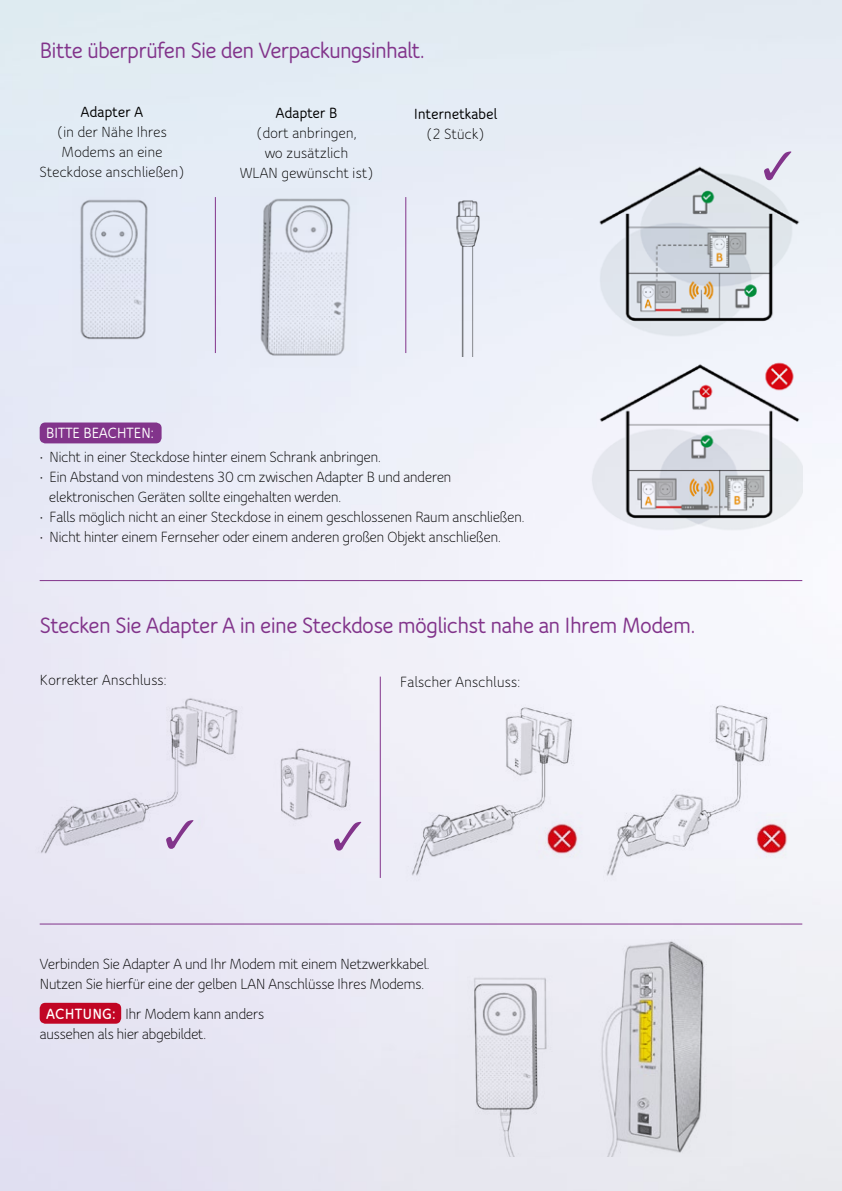
<style>
.page{position:relative;width:842px;height:1191px;background:#fff}
.page>*{position:absolute;margin:0;border:0;box-sizing:border-box;transform-origin:0 0}
.t1{font:700 24px "Bloom Speak OT";color:#82348b}
.t2{font:16px/20px "Bloom Speak OT";color:#000}
.t3{font:16px/20px "Bloom Speak OT";letter-spacing:.02em;color:#000;text-align:center}
.t4{font:700 16px "Bloom Speak OT";letter-spacing:.02em;color:#000}
.t5{font:700 16px "Bloom Speak OT";letter-spacing:.005em;color:#fff}
.s1{font-weight:800;color:#fff}
</style>
<div class="page">
<img style="left:0;top:0;width:842px;height:1191px">
<svg style="left:764px;top:151px;width:27px;height:13px"></svg>
<img style="left:417px;top:190px;width:109px;height:166px">
<hr style="left:215px;top:197px;width:1px;height:156px;background:#82348b">
<hr style="left:405px;top:197px;width:1px;height:156px;background:#82348b">
<hr style="left:40px;top:923px;width:762px;height:1px;background:#82348b">
<hr style="left:380px;top:676px;width:1px;height:202px;background:#82348b">
<hr style="left:40px;top:580px;width:762px;height:1px;background:#82348b">
<img style="left:0;top:692px;width:246px;height:167px">
<img style="left:400px;top:689px;width:190px;height:198px">
<img style="left:604px;top:689px;width:189px;height:198px">
<img style="left:261px;top:720px;width:107px;height:131px">
<svg style="left:334px;top:821px;width:27px;height:29px"></svg>
<svg style="left:166px;top:820px;width:27px;height:29px"></svg>
<div style="left:40px;top:422px;width:122px;height:21px;background:#82348b;border-radius:6px"></div>
<div style="left:40px;top:1002px;width:81px;height:21px;background:#c10524;border-radius:6px"></div>
<img style="left:597px;top:164px;width:235px;height:181px">
<img style="left:590px;top:348px;width:212px;height:194px">
<img style="left:72px;top:188px;width:83px;height:179px">
<img style="left:251px;top:188px;width:105px;height:179px">
<img style="left:455px;top:939px;width:277px;height:218px">
<h1 class="t1" style="left:40px;top:37px;width:386px">Bitte überprüfen Sie den Verpackungsinhalt.</h1>
<p class="t4" style="left:81px;top:103px;width:63px">Adapter A</p>
<p class="t3" style="left:39px;top:122px;width:147px">(in der Nähe Ihres<br>Modems an eine<br>Steckdose anschließen)</p>
<p class="t4" style="left:276px;top:104px;width:63px">Adapter B</p>
<p class="t3" style="left:240px;top:123px;width:135px">(dort anbringen,<br>wo zusätzlich<br>WLAN gewünscht ist)</p>
<p class="t4" style="left:414px;top:104px;width:84px">Internetkabel</p>
<p class="t2" style="left:427px;top:124px;width:59px">(2 Stück)</p>
<p class="t5" style="left:46px;top:424px;width:109px">BITTE BEACHTEN:</p>
<p class="t2" style="left:40px;top:447px;width:343px">• Nicht in einer Steckdose hinter einem Schrank anbringen.</p>
<p class="t2" style="left:49px;top:467px;width:404px;text-indent:-10px">• Ein Abstand von mindestens 30 cm zwischen Adapter B und anderen elektronischen Geräten sollte eingehalten werden.</p>
<p class="t2" style="left:40px;top:507px;width:486px">• Falls möglich nicht an einer Steckdose in einem geschlossenen Raum anschließen.</p>
<p class="t2" style="left:40px;top:527px;width:463px">• Nicht hinter einem Fernseher oder einem anderen großen Objekt anschließen.</p>
<h1 class="t1" style="left:40px;top:611px;width:657px">Stecken Sie Adapter A in eine Steckdose möglichst nahe an Ihrem Modem.</h1>
<p class="t3" style="left:40px;top:669px;width:128px">Korrekter Anschluss:</p>
<p class="t3" style="left:400px;top:672px;width:121px">Falscher Anschluss:</p>
<p class="t2" style="left:40px;top:954px;width:391px">Verbinden Sie Adapter A und Ihr Modem mit einem Netzwerkkabel.<br>Nutzen Sie hierfür eine der gelben LAN Anschlüsse Ihres Modems.</p>
<p class="t2" style="left:40px;top:1004px;width:226px;text-indent:7px"><span class="s1">ACHTUNG:</span> Ihr Modem kann anders aussehen als hier abgebildet.</p>
</div>
